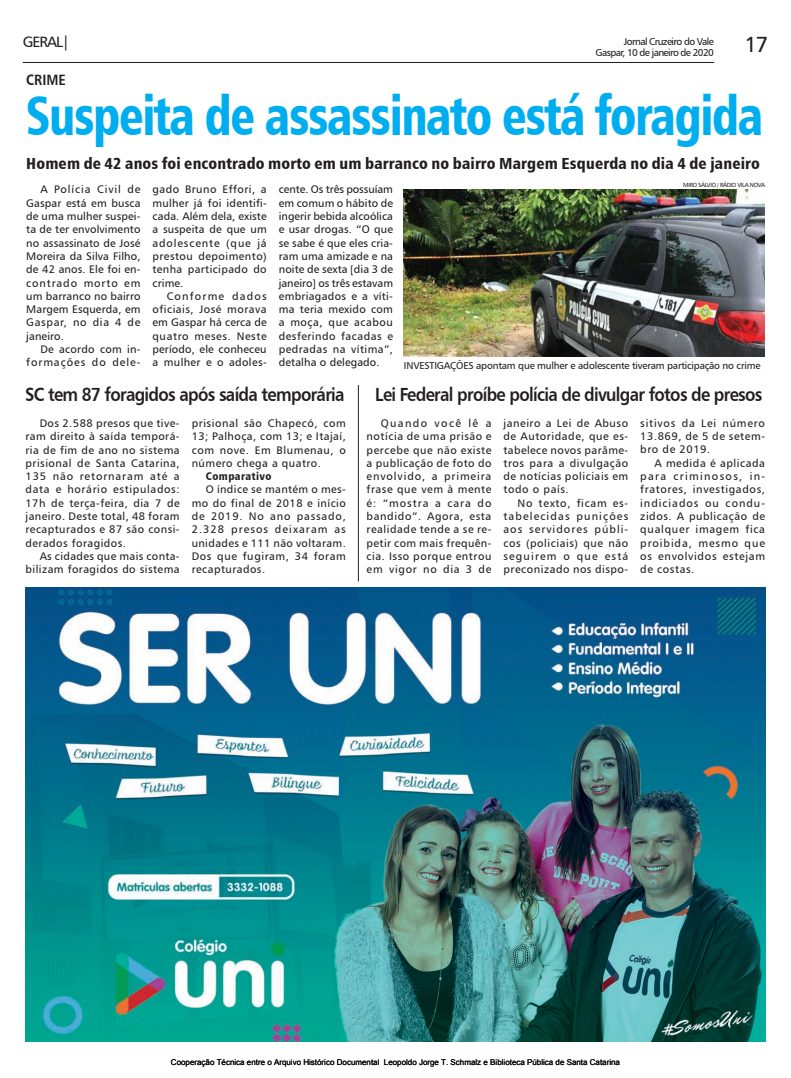
<style>
.page{position:relative;width:791px;height:1078px;background:#fff}
.page>*{position:absolute;margin:0;border:0;box-sizing:border-box;transform-origin:0 0}
.t1{font:55px "Humanist 777 BT Black Condensed B";letter-spacing:-.03em;color:#00aeef;scale:.88 1}
.t2{font:22px "Humanist 777 BT Roman B";color:#231f20}
.t3{font:19px "Humanist 777 BT Bold B";letter-spacing:-.04em;color:#231f20;scale:.88 1}
.t4{font:16px "Humanist 777 BT Black Condensed B";letter-spacing:.01em;color:#231f20}
.t5{font:15px "Humanist 777 BT Roman B";letter-spacing:-.06em;color:#231f20}
.t6{font:15px "Humanist 777 BT Bold Condensed B";color:#231f20}
.t7{font:11px/13.3px "Humanist 777 BT Roman B";letter-spacing:.04em;color:#231f20;text-align:justify}
.t8{font:11px/13.3px "Humanist 777 BT Roman B";letter-spacing:.085em;color:#231f20;text-align:right}
.t9{font:11px "Humanist 777 BT Black Condensed B";letter-spacing:.04em;color:#231f20}
.t10{font:10px "Humanist 777 BT Roman B";letter-spacing:-.02em;color:#231f20}
.t11{font:10px/11px "Humanist 777 BT Roman B";letter-spacing:-.06em;color:#231f20;text-align:right}
.t12{font:8px "Arial";color:#000}
.t13{font:6px "Humanist 777 BT Roman B";letter-spacing:-.05em;color:#231f20}
</style>
<div class="page">
<hr style="left:23px;top:62px;width:691px;height:1px;background:#231f20">
<img style="left:26px;top:587px;width:739px;height:454px">
<hr style="left:358px;top:385px;width:1px;height:196px;background:#231f20">
<img style="left:404px;top:189px;width:360px;height:167px">
<h3 class="t5" style="left:23px;top:32px;width:49px">GERAL|</h3>
<p class="t11" style="left:596px;top:36px;width:120px">Jornal Cruzeiro do Vale<br>Gaspar, 10 de janeiro de 2020</p>
<h2 class="t2" style="left:744px;top:31px;width:25px">17</h2>
<h1 class="t1" style="left:26px;top:81px;width:839px">Suspeita de assassinato está foragida</h1>
<h3 class="t6" style="left:26px;top:70px;width:41px">CRIME</h3>
<h3 class="t4" style="left:26px;top:153px;width:735px">Homem de 42 anos foi encontrado morto em um barranco no bairro Margem Esquerda no dia 4 de janeiro</h3>
<p class="t7" style="left:26px;top:183px;width:116px;text-indent:14px">A Polícia Civil de Gaspar está em busca de uma mulher suspei&shy;ta de ter envolvimento no assassinato de José Moreira da Silva Filho, de 42 anos. Ele foi en&shy;contrado morto em um barranco no bairro Margem Esquerda, em Gaspar, no dia 4 de janeiro.</p>
<p class="t8" style="left:26px;top:342px;width:116px">De acordo com in&shy;formações do dele-</p>
<p class="t13" style="left:683px;top:181px;width:83px">MIRO SÁLVIO / RÁDIO VILA NOVA</p>
<p class="t7" style="left:153px;top:183px;width:116px">gado Bruno Effori, a mulher já foi identifi&shy;cada. Além dela, existe a suspeita de que um adolescente (que já prestou depoimento) tenha participado do crime.</p>
<p class="t7" style="left:153px;top:289px;width:116px;text-indent:14px">Conforme dados oficiais, José morava em Gaspar há cerca de quatro meses. Neste período, ele conheceu a mulher e o adoles-</p>
<p class="t7" style="left:279px;top:183px;width:116px">cente. Os três possuíam em comum o hábito de ingerir bebida alcoólica e usar drogas. “O que se sabe é que eles cria&shy;ram uma amizade e na noite de sexta [dia 3 de janeiro] os três estavam embriagados e a víti&shy;ma teria mexido com a moça, que acabou desferindo facadas e pedradas na vítima”, detalha o delegado.</p>
<h3 class="t3" style="left:25px;top:382px;width:365px">SC tem 87 foragidos após saída temporária</h3>
<h3 class="t3" style="left:375px;top:382px;width:442px">Lei Federal proíbe polícia de divulgar fotos de presos</h3>
<p class="t7" style="left:26px;top:416px;width:156px;text-indent:14px">Dos 2.588 presos que tive&shy;ram direito à saída temporá&shy;ria de fim de ano no sistema prisional de Santa Catarina, 135 não retornaram até a data e horário estipulados:<br>17h de terça-feira, dia 7 de janeiro. Deste total, 48 foram recapturados e 87 são consi&shy;derados foragidos.</p>
<p class="t7" style="left:26px;top:549px;width:156px;text-align:right">As cidades que mais conta&shy;bilizam foragidos do sistema</p>
<p class="t10" style="left:404px;top:359px;width:358px">INVESTIGAÇÕES apontam que mulher e adolescente tiveram participação no crime</p>
<p class="t7" style="left:640px;top:416px;width:126px">sitivos da Lei número 13.869, de 5 de setem&shy;bro de 2019.</p>
<p class="t7" style="left:640px;top:456px;width:126px;text-indent:14px">A medida é aplicada para criminosos, in&shy;fratores, investigados, indiciados ou condu&shy;zidos. A publicação de qualquer imagem fica proibida, mesmo que os envolvidos estejam de costas.</p>
<p class="t7" style="left:367px;top:416px;width:126px;text-indent:14px">Quando você lê a notícia de uma prisão e percebe que não existe a publicação de foto do envolvido, a primeira frase que vem à mente é: “mostra a cara do bandido”. Agora, esta realidade tende a se re&shy;petir com mais frequên&shy;cia. Isso porque entrou em vigor no dia 3 de</p>
<p class="t7" style="left:503px;top:416px;width:126px">janeiro a Lei de Abuso de Autoridade, que es&shy;tabelece novos parâme&shy;tros para a divulgação de notícias policiais em todo o país.</p>
<p class="t7" style="left:192px;top:416px;width:156px">prisional são Chapecó, com 13; Palhoça, com 13; e Itajaí, com nove. Em Blumenau, o número chega a quatro.</p>
<p class="t9" style="left:206px;top:469px;width:67px">Comparativo</p>
<p class="t7" style="left:192px;top:482px;width:156px;text-indent:14px">O índice se mantém o mes&shy;mo do final de 2018 e início de 2019. No ano passado, 2.328 presos deixaram as unidades e 111 não voltaram.<br>Dos que fugiram, 34 foram recapturados.</p>
<p class="t7" style="left:503px;top:496px;width:126px;text-indent:14px">No texto, ficam es&shy;tabelecidas punições aos servidores públi&shy;cos (policiais) que não seguirem o que está preconizado nos dispo-</p>
<p class="t12" style="left:171px;top:1056px;width:210px">Cooperação Técnica entre o Arquivo Histórico Documental</p>
<p class="t12" style="left:384px;top:1056px;width:238px">Leopoldo Jorge T. Schmalz e Biblioteca Pública de Santa Catarina</p>
</div>
